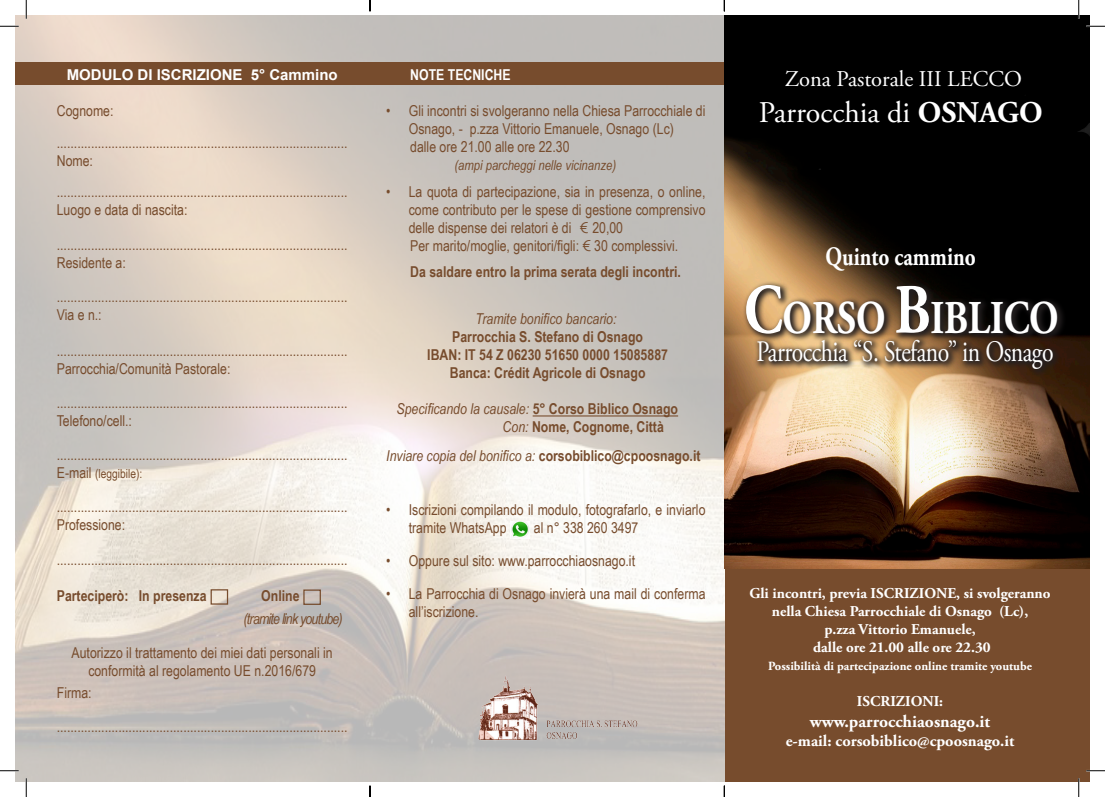
<style>
.page{position:relative;width:1105px;height:797px;background:#fff}
.page>*{position:absolute;margin:0;border:0;box-sizing:border-box;transform-origin:0 0}
.t1{font:700 46.88px "Adobe Garamond Pro";color:#fff;scale:.8 1}
.t2{font:30px "Adobe Garamond Pro";color:#fff}
.t3{font:29.75px "Adobe Garamond Pro";letter-spacing:-.02em;color:#fff;scale:.8 1}
.t4{font:700 26.5px "Adobe Garamond Pro";color:#fff;scale:.8 1}
.t5{font:22.5px "Adobe Garamond Pro";color:#fff}
.t6{font:700 17.5px "Adobe Garamond Pro";color:#fff}
.t7{font:700 16.25px "Adobe Garamond Pro";color:#fff}
.t8{font:15px/18px "Arial Narrow";color:#774c2d}
.t9{font:700 15px "Arial Narrow";color:#774c2d}
.t10{font:700 15px "Adobe Garamond Pro";color:#fff}
.t11{font:italic 15px "Arial Narrow";color:#774c2d}
.t12{font:700 15px "Arial";color:#fff}
.t13{font:italic 15px "Arial Narrow";letter-spacing:-.05em;color:#774c2d}
.t14{font:700 15px "Arial Narrow";color:#fff}
.t15{font:italic 13.75px "Arial Narrow";color:#774c2d}
.t16{font:700 12.5px "Adobe Garamond Pro";color:#fff}
.t17{font:12.5px "Arial Narrow";color:#774c2d}
.s1{font-size:15px}
.s2{font-family:"Century Gothic"}
.s3{font-weight:700;font-style:normal}
.s4{font-weight:400;font-style:italic}
.s5{font-weight:700}
.s6{font-size:70.25px}
</style>
<div class="page">
<img style="left:16px;top:16px;width:708px;height:765px">
<div style="left:725px;top:568px;width:364px;height:213px;background:#774c2d"></div>
<div style="left:16px;top:62px;width:708px;height:23px;background:#774c2d"></div>
<img style="left:724px;top:16px;width:365px;height:552px">
<svg style="left:753px;top:342px;width:309px;height:36px;background:#806547"></svg>
<svg style="left:742px;top:281px;width:324px;height:61px;background:#52402c"></svg>
<hr style="left:533px;top:415px;width:145px;height:1px;background:#774c2d">
<div style="left:211px;top:589px;width:17px;height:15px;border:1px solid #774c2d"></div>
<div style="left:303px;top:589px;width:18px;height:16px;border:1px solid #774c2d"></div>
<img style="left:510px;top:521px;width:20px;height:18px">
<img style="left:473px;top:671px;width:170px;height:80px">
<svg style="left:0;top:25px;width:19px;height:2px"></svg>
<svg style="left:1086px;top:25px;width:19px;height:2px"></svg>
<svg style="left:0;top:770px;width:19px;height:1px"></svg>
<svg style="left:1086px;top:770px;width:19px;height:1px"></svg>
<svg style="left:25px;top:0;width:2px;height:19px"></svg>
<svg style="left:25px;top:778px;width:2px;height:19px"></svg>
<svg style="left:1078px;top:0;width:1px;height:19px"></svg>
<svg style="left:1078px;top:778px;width:1px;height:19px"></svg>
<svg style="left:369px;top:0;width:2px;height:11px"></svg>
<svg style="left:369px;top:785px;width:2px;height:12px"></svg>
<svg style="left:724px;top:785px;width:1px;height:12px"></svg>
<p class="t12" style="left:67px;top:64px;width:273px">MODULO DI ISCRIZIONE 5° Cammino</p>
<p class="t8" style="left:57px;top:101px;width:58px">Cognome:</p>
<p class="t8" style="left:57px;top:133px;width:292px">.....................................................................................</p>
<p class="t8" style="left:57px;top:151px;width:38px">Nome:</p>
<p class="t8" style="left:57px;top:183px;width:292px">.....................................................................................</p>
<p class="t8" style="left:57px;top:201px;width:132px">Luogo e data di nascita:</p>
<p class="t8" style="left:57px;top:235px;width:292px">.....................................................................................</p>
<p class="t8" style="left:57px;top:253px;width:71px">Residente a:</p>
<p class="t8" style="left:57px;top:287px;width:292px">.....................................................................................</p>
<p class="t8" style="left:57px;top:305px;width:46px">Via e n.:</p>
<p class="t8" style="left:57px;top:341px;width:292px">.....................................................................................</p>
<p class="t8" style="left:57px;top:359px;width:175px">Parrocchia/Comunità Pastorale:</p>
<p class="t8" style="left:57px;top:393px;width:292px">.....................................................................................</p>
<p class="t8" style="left:57px;top:411px;width:77px">Telefono/cell.:</p>
<p class="t8" style="left:57px;top:445px;width:292px">.....................................................................................</p>
<p class="t17" style="left:57px;top:464px;width:87px"><span class="s1">E-mail</span> (leggibile):</p>
<p class="t8" style="left:57px;top:497px;width:292px">.....................................................................................</p>
<p class="t8" style="left:57px;top:515px;width:70px">Professione:</p>
<p class="t8" style="left:57px;top:550px;width:292px">.....................................................................................</p>
<p class="t9" style="left:57px;top:584px;width:151px">Parteciperò: In presenza</p>
<p class="t9" style="left:261px;top:584px;width:40px">Online</p>
<p class="t13" style="left:244px;top:608px;width:101px">(tramite link youtube)</p>
<p class="t8" style="left:72px;top:643px;width:263px;text-align:center">Autorizzo il trattamento dei miei dati personali in conformità al regolamento UE n.2016/679</p>
<p class="t8" style="left:57px;top:683px;width:36px">Firma:</p>
<p class="t8" style="left:57px;top:717px;width:292px">.....................................................................................</p>
<p class="t14" style="left:410px;top:63px;width:102px">NOTE TECNICHE</p>
<p class="t8" style="left:409px;top:101px;width:298px;text-indent:-22px">• Gli incontri si svolgeranno nella Chiesa Parrocchiale di<br>Osnago, - p.zza Vittorio Emanuele, Osnago (Lc)</p>
<p class="t8" style="left:410px;top:137px;width:161px">dalle ore 21.00 alle ore 22.30</p>
<p class="t15" style="left:454px;top:156px;width:163px">(ampi parcheggi nelle vicinanze)</p>
<p class="t8" style="left:409px;top:182px;width:298px;text-align:justify;text-indent:-22px">• La quota di partecipazione, sia in presenza, o online, come contributo per le spese di gestione comprensivo delle dispense dei relatori è di <span class="s2">€</span> 20,00</p>
<p class="t8" style="left:410px;top:236px;width:270px">Per marito/moglie, genitori/figli: <span class="s2">€</span> 30 complessivi.</p>
<p class="t9" style="left:410px;top:260px;width:272px">Da saldare entro la prima serata degli incontri.</p>
<p class="t11" style="left:475px;top:308px;width:142px">Tramite bonifico bancario:</p>
<p class="t9" style="left:452px;top:326px;width:192px">Parrocchia S. Stefano di Osnago</p>
<p class="t9" style="left:427px;top:344px;width:242px">IBAN: IT 54 Z 06230 51650 0000 15085887</p>
<p class="t9" style="left:450px;top:362px;width:197px">Banca: Crédit Agricole di Osnago</p>
<p class="t11" style="left:397px;top:398px;width:283px">Specificando la causale: <span class="s3">5° Corso Biblico Osnago</span></p>
<p class="t9" style="left:503px;top:416px;width:163px"><span class="s4">Con:</span> Nome, Cognome, Città</p>
<p class="t11" style="left:386px;top:445px;width:316px">Inviare copia del bonifico a: <span class="s3">corsobiblico@cpoosnago.it</span></p>
<p class="t8" style="left:409px;top:500px;width:298px;text-indent:-22px">• Iscrizioni compilando il modulo, fotografarlo, e inviarlo tramite WhatsApp</p>
<p class="t8" style="left:534px;top:518px;width:106px">al n° 338 260 3497</p>
<p class="t8" style="left:386px;top:551px;width:250px">• Oppure sul sito: www.parrocchiaosnago.it</p>
<p class="t8" style="left:409px;top:584px;width:298px;text-indent:-22px">• La Parrocchia di Osnago invierà una mail di conferma all’iscrizione.</p>
<p class="t5" style="left:785px;top:65px;width:239px">Zona Pastorale III LECCO</p>
<p class="t2" style="left:759px;top:94px;width:285px">Parrocchia di <span class="s5">OSNAGO</span></p>
<p class="t4" style="left:826px;top:241px;width:189px">Quinto cammino</p>
<p class="t1" style="left:744px;top:290px;width:395px"><span class="s6">C</span>ORSO <span class="s6">B</span>IBLICO</p>
<p class="t3" style="left:756px;top:333px;width:373px">Parrocchia “S. Stefano” in Osnago</p>
<p class="t10" style="left:749px;top:584px;width:303px">Gli incontri, previa ISCRIZIONE, si svolgeranno</p>
<p class="t10" style="left:772px;top:602px;width:258px">nella Chiesa Parrocchiale di Osnago (Lc),</p>
<p class="t10" style="left:824px;top:620px;width:153px">p.zza Vittorio Emanuele,</p>
<p class="t10" style="left:813px;top:638px;width:179px">dalle ore 21.00 alle ore 22.30</p>
<p class="t16" style="left:768px;top:658px;width:265px">Possibilità di partecipazione online tramite youtube</p>
<p class="t10" style="left:857px;top:692px;width:88px">ISCRIZIONI:</p>
<p class="t6" style="left:810px;top:711px;width:182px">www.parrocchiaosnago.it</p>
<p class="t7" style="left:786px;top:731px;width:230px">e-mail: corsobiblico@cpoosnago.it</p>
</div>
